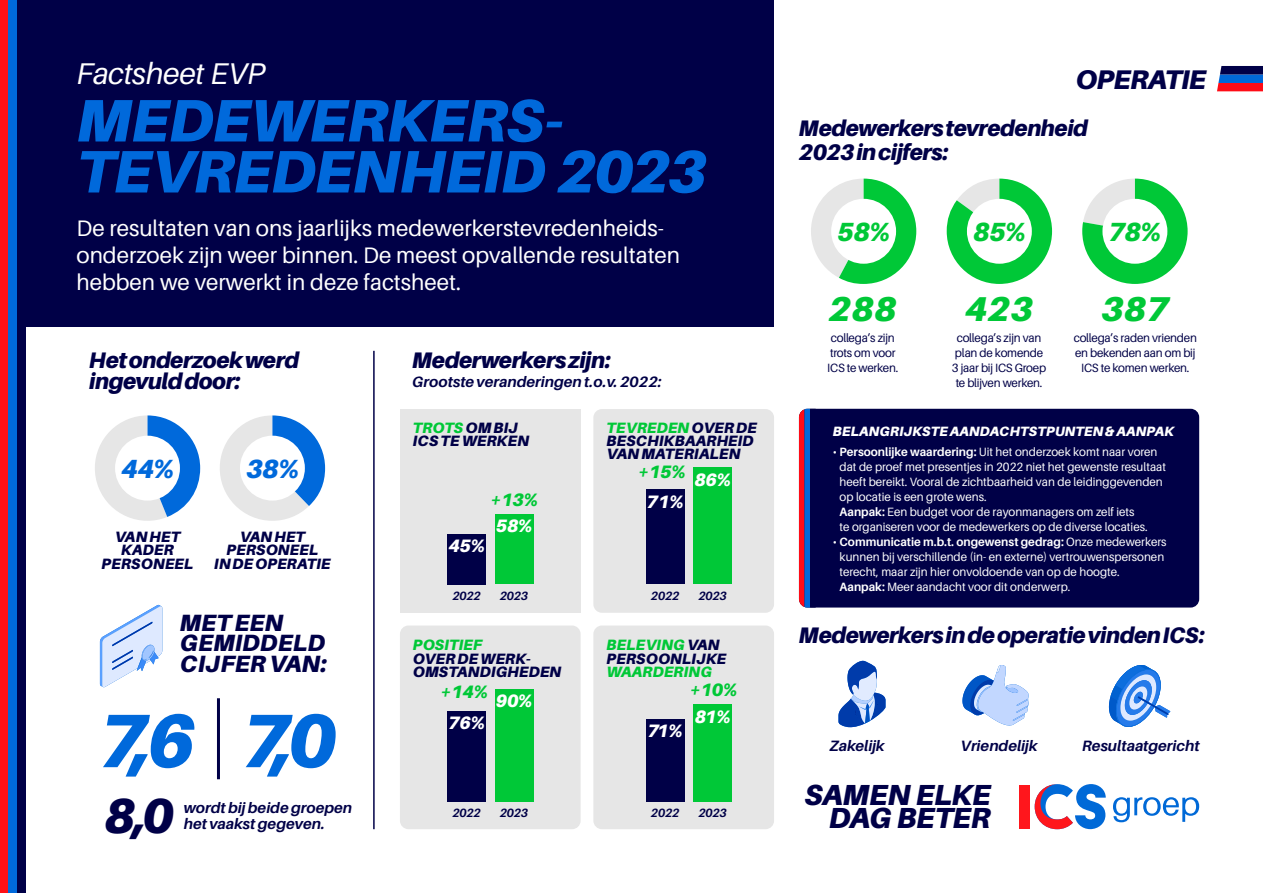
<style>
.page{position:relative;width:1263px;height:893px;background:#fff}
.page>*{position:absolute;margin:0;border:0;box-sizing:border-box;transform-origin:0 0}
.t1{font:italic 900 75.9px "Aileron";color:#0069db}
.t2{font:italic 900 60px/51px "Aileron";letter-spacing:-.005em;color:#0069db}
.t3{font:italic 900 49.35px "Aileron";color:#000047}
.t4{font:italic 900 34.5px "Aileron";color:#00c837}
.t5{font:italic 30px "Aileron";letter-spacing:-.01em;color:#fff}
.t6{font:italic 900 29.1px/23px "Aileron";letter-spacing:-.005em;color:#000047;text-align:right}
.t7{font:italic 900 27px "Aileron";letter-spacing:-.015em;color:#000047}
.t8{font:italic 900 26.25px "Aileron";color:#00c837}
.t9{font:italic 900 26.25px "Aileron";color:#0069db}
.t10{font:italic 900 23.55px/20.7px "Aileron";letter-spacing:.01em;color:#000047}
.t11{font:22.5px/27px "Aileron";color:#fff}
.t12{font:italic 900 22.5px/21px "Aileron";letter-spacing:-.025em;color:#000047}
.t13{font:italic 900 18px "Aileron";letter-spacing:-.02em;color:#fff}
.t14{font:italic 900 18px "Aileron";letter-spacing:-.02em;color:#00c837}
.t15{font:italic 900 15px/13.2px "Aileron";letter-spacing:.01em;color:#000047}
.t16{font:italic 700 15px/16.2px "Aileron";color:#000047}
.t17{font:italic 900 15px "Aileron";letter-spacing:.01em;color:#00c837}
.t18{font:italic 900 13.5px "Aileron";letter-spacing:.01em;color:#fff}
.t19{font:12px/15px "Aileron";color:#fff}
.t20{font:12px/15px "Aileron";letter-spacing:-.02em;color:#000047;text-align:center}
.t21{font:italic 700 12px "Aileron";letter-spacing:-.02em;color:#000047}
.s1{color:#00c837}
.s2{font-weight:700}
</style>
<div class="page">
<div style="left:0;top:0;width:773px;height:326px;background:#000047"></div>
<div style="left:593px;top:409px;width:181px;height:204px;background:#e6e6e6;border-radius:9px"></div>
<div style="left:593px;top:625px;width:181px;height:204px;background:#e6e6e6;border-radius:9px"></div>
<div style="left:400px;top:409px;width:181px;height:204px;background:#e6e6e6"></div>
<div style="left:400px;top:625px;width:181px;height:204px;background:#e6e6e6;border-radius:9px"></div>
<div style="left:1019px;top:785px;width:11px;height:43px;background:#ff161c"></div>
<svg style="left:1034px;top:784px;width:72px;height:45px"></svg>
<svg style="left:1113px;top:797px;width:86px;height:25px"></svg>
<div style="left:0;top:0;width:9px;height:893px;background:#ff1016"></div>
<div style="left:9px;top:0;width:8px;height:893px;background:#0069db"></div>
<div style="left:17px;top:0;width:9px;height:893px;background:#000047"></div>
<svg style="left:1217px;top:66px;width:46px;height:25px"></svg>
<svg style="left:95px;top:415px;width:105px;height:106px"></svg>
<div style="left:115px;top:436px;width:65px;height:65px;background:#fff;border-radius:50%"></div>
<svg style="left:811px;top:179px;width:105px;height:105px"></svg>
<div style="left:831px;top:199px;width:65px;height:65px;background:#fff;border-radius:50%"></div>
<svg style="left:947px;top:179px;width:105px;height:105px"></svg>
<div style="left:967px;top:199px;width:65px;height:65px;background:#fff;border-radius:50%"></div>
<svg style="left:1082px;top:179px;width:105px;height:105px"></svg>
<div style="left:1102px;top:199px;width:65px;height:65px;background:#fff;border-radius:50%"></div>
<svg style="left:220px;top:415px;width:105px;height:106px"></svg>
<div style="left:240px;top:436px;width:65px;height:65px;background:#fff;border-radius:50%"></div>
<hr style="left:217px;top:698px;width:3px;height:81px;background:#000047">
<div style="left:495px;top:514px;width:38px;height:70px;background:#00c837"></div>
<div style="left:447px;top:534px;width:39px;height:50px;background:#000047"></div>
<div style="left:693px;top:467px;width:39px;height:117px;background:#00c837"></div>
<div style="left:646px;top:490px;width:38px;height:94px;background:#000047"></div>
<div style="left:495px;top:689px;width:38px;height:113px;background:#00c837"></div>
<div style="left:447px;top:711px;width:39px;height:91px;background:#000047"></div>
<div style="left:693px;top:704px;width:39px;height:98px;background:#00c837"></div>
<div style="left:646px;top:719px;width:38px;height:83px;background:#000047"></div>
<svg style="left:100px;top:605px;width:62px;height:82px"></svg>
<hr style="left:373px;top:351px;width:2px;height:478px;background:#000047">
<div style="left:799px;top:409px;width:400px;height:198px;background:#000047;border-radius:9px"></div>
<svg style="left:799px;top:409px;width:17px;height:199px"></svg>
<svg style="left:838px;top:661px;width:47px;height:67px"></svg>
<svg style="left:1109px;top:665px;width:61px;height:62px"></svg>
<svg style="left:962px;top:665px;width:67px;height:61px"></svg>
<h3 class="t5" style="left:77px;top:58px;width:190px">Factsheet EVP</h3>
<h2 class="t2" style="left:77px;top:95px;width:632px">MEDEWERKERS-<br>TEVREDENHEID 2023</h2>
<h3 class="t11" style="left:77px;top:215px;width:605px">De resultaten van ons jaarlijks medewerkerstevredenheids&shy;onderzoek zijn weer binnen. De meest opvallende resultaten hebben we verwerkt in deze factsheet.</h3>
<h3 class="t12" style="left:89px;top:350px;width:212px">Het onderzoek werd ingevuld door:</h3>
<h3 class="t12" style="left:412px;top:350px;width:200px">Mederwerkers zijn:</h3>
<p class="t16" style="left:412px;top:374px;width:251px">Grootste veranderingen t.o.v. 2022:</p>
<h3 class="t9" style="left:121px;top:454px;width:54px">44%</h3>
<p class="t15" style="left:102px;top:530px;width:93px;text-align:center">VAN HET<br>KADER<br>PERSONEEL</p>
<h3 class="t9" style="left:246px;top:454px;width:54px">38%</h3>
<p class="t15" style="left:214px;top:530px;width:118px;text-align:center">VAN HET<br>PERSONEEL<br>IN DE OPERATIE</p>
<h3 class="t10" style="left:180px;top:612px;width:149px">MET EEN<br>GEMIDDELD<br>CIJFER VAN:</h3>
<h1 class="t1" style="left:99px;top:696px;width:239px">7,6 7,0</h1>
<h3 class="t3" style="left:104px;top:787px;width:71px">8,0</h3>
<p class="t16" style="left:184px;top:800px;width:170px">wordt bij beide groepen het vaakst gegeven.</p>
<p class="t15" style="left:413px;top:421px;width:118px"><span class="s1">TROTS</span> OM BIJ<br>ICS TE WERKEN</p>
<p class="t15" style="left:607px;top:421px;width:152px"><span class="s1">TEVREDEN</span> OVER DE<br>BESCHIKBAARHEID<br>VAN MATERIALEN</p>
<h3 class="t14" style="left:638px;top:461px;width:49px">+15%</h3>
<h3 class="t13" style="left:694px;top:469px;width:38px">86%</h3>
<h3 class="t14" style="left:490px;top:489px;width:49px">+13%</h3>
<h3 class="t13" style="left:647px;top:491px;width:38px">71%</h3>
<h3 class="t13" style="left:448px;top:535px;width:38px">45%</h3>
<h3 class="t13" style="left:496px;top:516px;width:38px">58%</h3>
<p class="t21" style="left:452px;top:589px;width:30px">2022</p>
<p class="t21" style="left:500px;top:589px;width:30px">2023</p>
<p class="t17" style="left:413px;top:636px;width:71px">POSITIEF</p>
<p class="t15" style="left:413px;top:652px;width:150px">OVER DE WERK-<br>OMSTANDIGHEDEN</p>
<p class="t21" style="left:651px;top:589px;width:30px">2022</p>
<p class="t21" style="left:698px;top:589px;width:30px">2023</p>
<p class="t15" style="left:607px;top:638px;width:121px"><span class="s1">BELEVING</span> VAN<br>PERSOONLIJKE</p>
<p class="t17" style="left:607px;top:663px;width:107px">WAARDERING</p>
<h3 class="t14" style="left:440px;top:681px;width:49px">+14%</h3>
<h3 class="t14" style="left:689px;top:679px;width:49px">+10%</h3>
<h3 class="t13" style="left:496px;top:690px;width:38px">90%</h3>
<h3 class="t13" style="left:448px;top:712px;width:38px">76%</h3>
<p class="t21" style="left:452px;top:806px;width:30px">2022</p>
<p class="t21" style="left:500px;top:806px;width:30px">2023</p>
<h3 class="t13" style="left:648px;top:720px;width:36px">71%</h3>
<h3 class="t13" style="left:695px;top:706px;width:37px">81%</h3>
<p class="t21" style="left:651px;top:806px;width:30px">2022</p>
<p class="t21" style="left:698px;top:806px;width:30px">2023</p>
<h3 class="t7" style="left:1075px;top:64px;width:132px">OPERATIE</h3>
<h3 class="t12" style="left:799px;top:116px;width:291px;line-height:24px">Medewerkers tevredenheid<br>2023 in cijfers:</h3>
<h3 class="t8" style="left:837px;top:217px;width:54px">58%</h3>
<h3 class="t8" style="left:973px;top:217px;width:54px">85%</h3>
<h3 class="t8" style="left:1109px;top:217px;width:54px">78%</h3>
<h3 class="t4" style="left:828px;top:289px;width:70px">288</h3>
<h3 class="t4" style="left:965px;top:289px;width:70px">423</h3>
<h3 class="t4" style="left:1101px;top:289px;width:70px">387</h3>
<p class="t20" style="left:827px;top:330px;width:73px;text-align:left">collega’s zijn trots om voor<br>ICS te werken.</p>
<p class="t20" style="left:952px;top:330px;width:96px">collega’s zijn van plan de komende<br>3 jaar bij ICS Groep te blijven werken.</p>
<p class="t20" style="left:1074px;top:330px;width:125px">collega’s raden vrienden en bekenden aan om bij<br>ICS te komen werken.</p>
<p class="t18" style="left:833px;top:424px;width:343px">BELANGRIJKSTE AANDACHTSTPUNTEN &amp; AANPAK</p>
<p class="t19" style="left:839px;top:444px;width:328px;text-indent:-7px">• <span class="s2">Persoonlijke waardering:</span> Uit het onderzoek komt naar voren dat de proef met presentjes in 2022 niet het gewenste resultaat heeft bereikt. Vooral de zichtbaarheid van de leidinggevenden op locatie is een grote wens.<br><span class="s2">Aanpak:</span> Een budget voor de rayonmanagers om zelf iets<br>te organiseren voor de medewerkers op de diverse locaties.</p>
<p class="t19" style="left:839px;top:534px;width:328px;text-indent:-7px">• <span class="s2">Communicatie m.b.t. ongewenst gedrag:</span> Onze medewerkers kunnen bij verschillende (in- en externe) vertrouwenspersonen terecht, maar zijn hier onvoldoende van op de hoogte.<br><span class="s2">Aanpak:</span> Meer aandacht voor dit onderwerp.</p>
<h3 class="t12" style="left:799px;top:625px;width:408px">Medewerkers in de operatie vinden ICS:</h3>
<p class="t16" style="left:829px;top:738px;width:57px">Zakelijk</p>
<p class="t16" style="left:960px;top:738px;width:79px">Vriendelijk</p>
<p class="t16" style="left:1082px;top:738px;width:119px">Resultaatgericht</p>
<h3 class="t6" style="left:805px;top:783px;width:187px">SAMEN ELKE<br>DAG BETER</h3>
</div>
